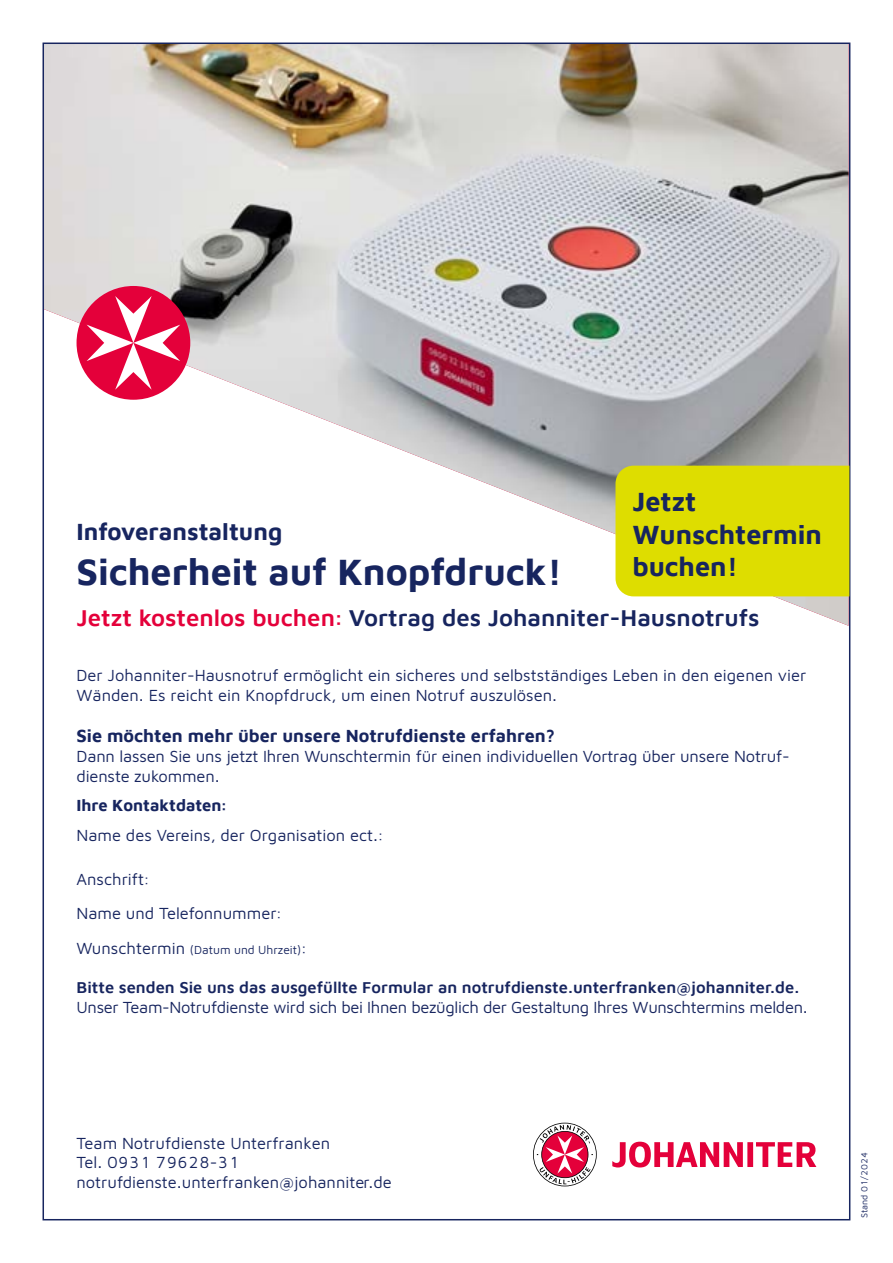
<style>
.page{position:relative;width:893px;height:1263px;background:#fff}
.page>*{position:absolute;margin:0;border:0;box-sizing:border-box;transform-origin:0 0}
.t1{font:700 37.5px "Maven Johanniter";color:#17255f}
.t2{font:700 27px/32.4px "Maven Johanniter";color:#17255f}
.t3{font:600 24px "Maven Johanniter";color:#17255f}
.t4{font:700 24px "Maven Johanniter";color:#17255f}
.t5{font:700 18px "Maven Johanniter";color:#17255f}
.t6{font:16.5px/19.8px "Maven Johanniter";color:#17255f}
.t7{font:16.5px "Maven Johanniter";letter-spacing:-.02em;color:#17255f}
.t8{font:600 16.5px "Maven Johanniter";color:#17255f}
.t9{font:700 16.5px "Maven Johanniter";color:#17255f}
.t10{font:12px "Maven Johanniter";color:#17255f}
.t11{font:9px "Maven Johanniter";color:#17255f}
.s1{color:#e4003a}
.s2{font-size:16.5px}
</style>
<div class="page">
<img style="left:46px;top:46px;width:801px;height:580px">
<div style="left:615px;top:466px;width:234px;height:130px;background:#dedd00"></div>
<div style="left:77px;top:286px;width:113px;height:114px;background:#e4003a;border-radius:50%"></div>
<svg style="left:87px;top:296px;width:93px;height:94px"></svg>
<svg style="left:533px;top:1123px;width:283px;height:63px"></svg>
<h2 class="t2" style="left:632px;top:484px;width:191px">Jetzt<br>Wunschtermin buchen!</h2>
<h3 class="t4" style="left:77px;top:514px;width:207px">Infoveranstaltung</h3>
<h1 class="t1" style="left:77px;top:545px;width:487px">Sicherheit auf Knopfdruck!</h1>
<h3 class="t3" style="left:77px;top:601px;width:684px"><span class="s1">Jetzt kostenlos buchen:</span> Vortrag des Johanniter-Hausnotrufs</h3>
<p class="t6" style="left:77px;top:664px;width:731px">Der Johanniter-Hausnotruf ermöglicht ein sicheres und selbstständiges Leben in den eigenen vier<br>Wänden. Es reicht ein Knopfdruck, um einen Notruf auszulösen.</p>
<p class="t5" style="left:77px;top:723px;width:480px">Sie möchten mehr über unsere Notrufdienste erfahren?</p>
<p class="t6" style="left:77px;top:745px;width:715px">Dann lassen Sie uns jetzt Ihren Wunschtermin für einen individuellen Vortrag über unsere Notruf&shy;dienste zukommen.</p>
<p class="t9" style="left:77px;top:794px;width:152px">Ihre Kontaktdaten:</p>
<p class="t6" style="left:77px;top:825px;width:308px">Name des Vereins, der Organisation ect.:</p>
<p class="t6" style="left:77px;top:862px;width:207px;line-height:34px">Anschrift:<br>Name und Telefonnummer:</p>
<p class="t10" style="left:77px;top:941px;width:231px"><span class="s2">Wunschtermin</span> (Datum und Uhrzeit)<span class="s2">:</span></p>
<p class="t8" style="left:77px;top:976px;width:724px">Bitte senden Sie uns das ausgefüllte Formular an notrufdienste.unterfranken@johanniter.de.</p>
<p class="t7" style="left:77px;top:996px;width:733px">Unser Team-Notrufdienste wird sich bei Ihnen bezüglich der Gestaltung Ihres Wunschtermins melden.</p>
<p class="t6" style="left:77px;top:1132px;width:317px">Team Notrufdienste Unterfranken<br>Tel. 0931 79628-31 notrufdienste.unterfranken@johanniter.de</p>
<p class="t11" style="left:858px;top:1218px;width:67px;rotate:-90deg">Stand 01/2024</p>
</div>
